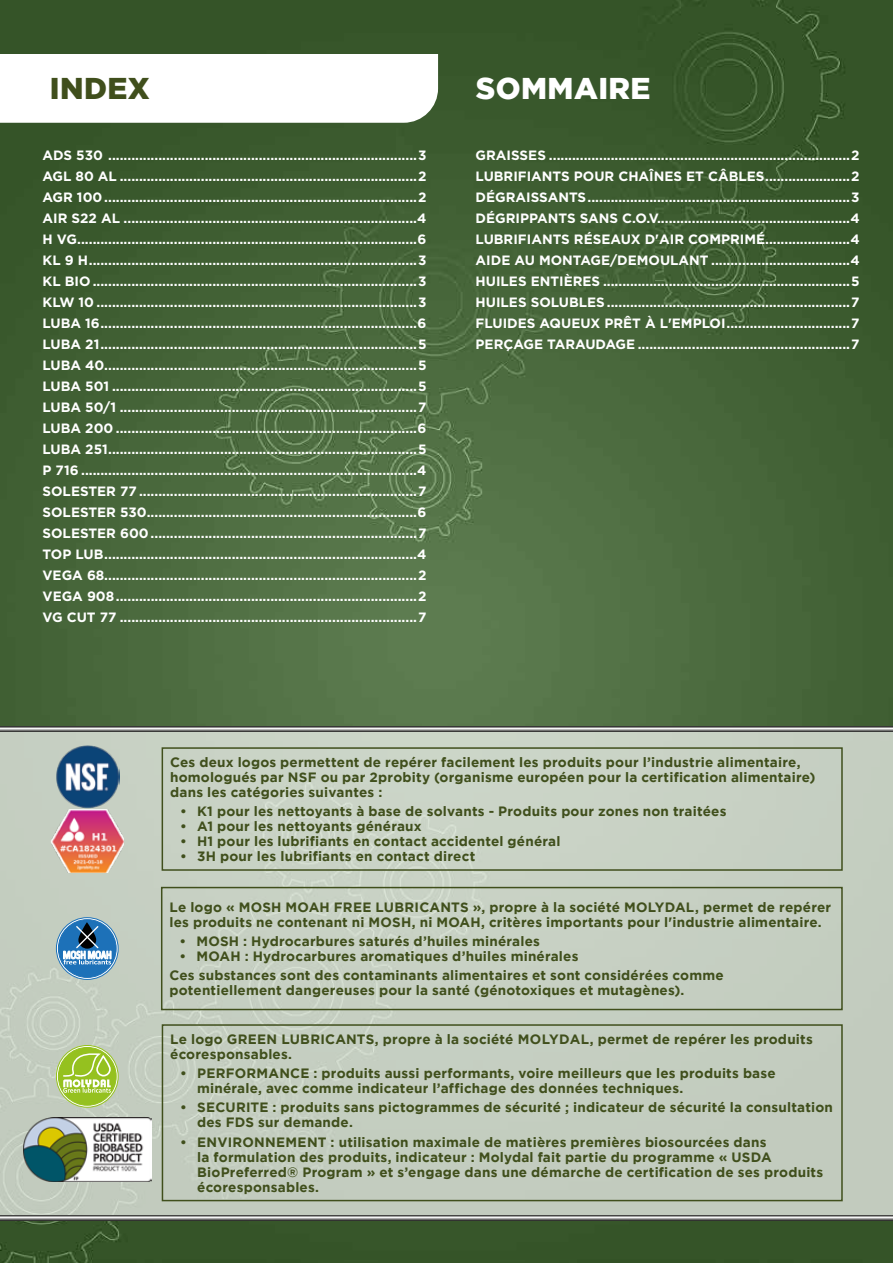
<style>
.page{position:relative;width:893px;height:1263px;background:#fff}
.page>*{position:absolute;margin:0;border:0;box-sizing:border-box;transform-origin:0 0}
.t1{font:900 30px "Gotham";letter-spacing:.015em;color:#fff}
.t2{font:900 30px "Gotham";letter-spacing:.015em;color:#404f1c}
.t3{font:700 13.5px/21px "Gotham";color:#fff;text-align:justify}
.t4{font:700 13.5px/15px "Gotham";letter-spacing:.015em;color:#404f1c}
</style>
<div class="page">
<img style="left:0;top:0;width:893px;height:1263px">
<svg style="left:0;top:54px;width:438px;height:69px"></svg>
<div style="left:0;top:731px;width:893px;height:489px;background:#c5cfc2"></div>
<svg style="left:0;top:727px;width:893px;height:5px"></svg>
<svg style="left:0;top:1216px;width:893px;height:4px;background:#a9a9a9"></svg>
<svg style="left:56px;top:917px;width:63px;height:63px"></svg>
<div style="left:161px;top:887px;width:682px;height:123px;border:2px solid #404f1c"></div>
<img style="left:56px;top:745px;width:63px;height:64px">
<img style="left:51px;top:809px;width:73px;height:64px">
<div style="left:162px;top:747px;width:681px;height:124px;border:2px solid #404f1c"></div>
<svg style="left:56px;top:1044px;width:63px;height:64px"></svg>
<img style="left:23px;top:1117px;width:128px;height:64px">
<div style="left:162px;top:1024px;width:681px;height:177px;border:2px solid #404f1c"></div>
<h1 class="t2" style="left:50px;top:71px;width:101px">INDEX</h1>
<h1 class="t1" style="left:476px;top:71px;width:176px">SOMMAIRE</h1>
<p class="t3" style="left:43px;top:144px;width:386px">ADS 530 ................................................................................3<br>AGL 80 AL .............................................................................2<br>AGR 100.................................................................................2<br>AIR S22 AL ............................................................................4<br>H VG........................................................................................6<br>KL 9 H.....................................................................................3<br>KL BIO ....................................................................................3<br>KLW 10 ...................................................................................3<br>LUBA 16..................................................................................6<br>LUBA 21..................................................................................5<br>LUBA 40.................................................................................5<br>LUBA 501 ...............................................................................5<br>LUBA 50/1 .............................................................................7<br>LUBA 200 ..............................................................................6<br>LUBA 251................................................................................5<br>P 716 .......................................................................................4<br>SOLESTER 77 ........................................................................7<br>SOLESTER 530......................................................................6<br>SOLESTER 600.....................................................................7<br>TOP LUB.................................................................................4<br>VEGA 68.................................................................................2<br>VEGA 908..............................................................................2<br>VG CUT 77 .............................................................................7</p>
<p class="t3" style="left:476px;top:144px;width:386px">GRAISSES ..............................................................................2<br>LUBRIFIANTS POUR CHAÎNES ET CÂBLES......................2<br>DÉGRAISSANTS....................................................................3<br>DÉGRIPPANTS SANS C.O.V..................................................4<br>LUBRIFIANTS RÉSEAUX D'AIR COMPRIMÉ......................4<br>AIDE AU MONTAGE/DEMOULANT ....................................4<br>HUILES ENTIÈRES ................................................................5<br>HUILES SOLUBLES...............................................................7<br>FLUIDES AQUEUX PRÊT À L'EMPLOI................................7<br>PERÇAGE TARAUDAGE .......................................................7</p>
<p class="t4" style="left:170px;top:754px;width:647px">Ces deux logos permettent de repérer facilement les produits pour l’industrie alimentaire, homologués par NSF ou par 2probity (organisme européen pour la certification alimentaire) dans les catégories suivantes :</p>
<p class="t4" style="left:180px;top:803px;width:548px">• K1 pour les nettoyants à base de solvants - Produits pour zones non traitées</p>
<p class="t4" style="left:180px;top:818px;width:243px">• A1 pour les nettoyants généraux</p>
<p class="t4" style="left:180px;top:833px;width:382px">• H1 pour les lubrifiants en contact accidentel général</p>
<p class="t4" style="left:180px;top:848px;width:297px">• 3H pour les lubrifiants en contact direct</p>
<p class="t4" style="left:169px;top:899px;width:663px">Le logo « MOSH MOAH FREE LUBRICANTS », propre à la société MOLYDAL, permet de repérer les produits ne contenant ni MOSH, ni MOAH, critères importants pour l'industrie alimentaire.</p>
<p class="t4" style="left:179px;top:933px;width:362px">• MOSH : Hydrocarbures saturés d’huiles minérales</p>
<p class="t4" style="left:169px;top:946px;width:556px;line-height:19.2px;text-indent:10px">• MOAH : Hydrocarbures aromatiques d’huiles minérales<br>Ces substances sont des contaminants alimentaires et sont considérées comme</p>
<p class="t4" style="left:169px;top:982px;width:516px">potentiellement dangereuses pour la santé (génotoxiques et mutagènes).</p>
<p class="t4" style="left:170px;top:1031px;width:644px">Le logo GREEN LUBRICANTS, propre à la société MOLYDAL, permet de repérer les produits écoresponsables.</p>
<p class="t4" style="left:197px;top:1065px;width:580px;text-indent:-17px">• PERFORMANCE : produits aussi performants, voire meilleurs que les produits base minérale, avec comme indicateur l’affichage des données techniques.</p>
<p class="t4" style="left:197px;top:1100px;width:637px;text-indent:-17px">• SECURITE : produits sans pictogrammes de sécurité ; indicateur de sécurité la consultation des FDS sur demande.</p>
<p class="t4" style="left:197px;top:1134px;width:628px;text-indent:-17px">• ENVIRONNEMENT : utilisation maximale de matières premières biosourcées dans<br>la formulation des produits, indicateur : Molydal fait partie du programme « USDA BioPreferred® Program » et s’engage dans une démarche de certification de ses produits écoresponsables.</p>
</div>
